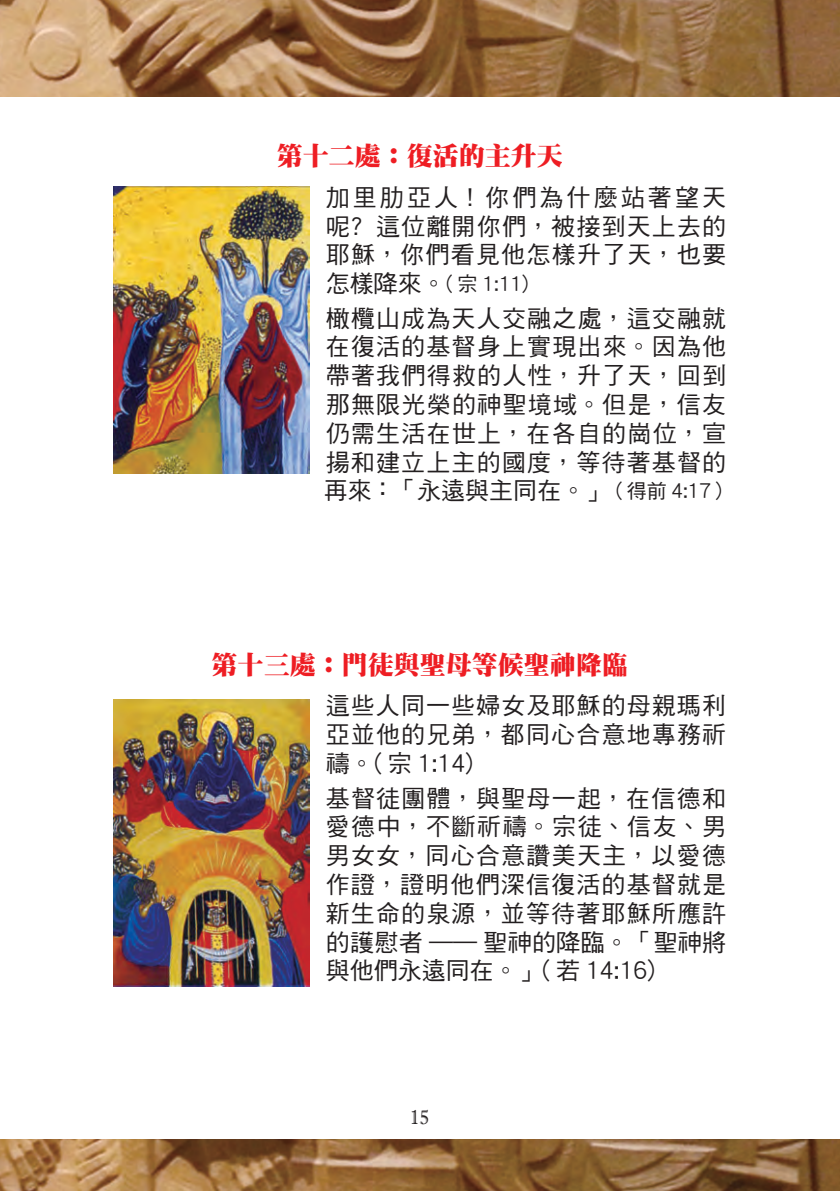
<style>
.page{position:relative;width:840px;height:1191px;background:#fff}
.page>*{position:absolute;margin:0;border:0;box-sizing:border-box;transform-origin:0 0}
.標題{font:26px "DF Ming HK W12";color:#ee1d23}
.內文{font:24px/28.8px "DF Hei HK W5";letter-spacing:.05em;color:#231f20;text-align:justify}
.內文-2{font:20px "DF Hei HK W5";color:#231f20}
.t1{font:20px "Imprint MT Shadow";color:#231f20}
.s1{font-size:24px}
.s2{font-size:20px}
</style>
<div class="page">
<img style="left:0;top:1139px;width:839px;height:52px">
<img style="left:0;top:0;width:839px;height:97px">
<img style="left:113px;top:187px;width:196px;height:286px">
<img style="left:113px;top:700px;width:196px;height:286px">
<p class="標題" style="left:276px;top:141px;width:287px">第十二處：復活的主升天</p>
<p class="內文" style="left:325px;top:182px;width:402px">加里肋亞人！你們為什麼站著望天呢﹖這位離開你們，被接到天上去的耶穌，你們看見他怎樣升了天，也要</p>
<p class="內文-2" style="left:325px;top:273px;width:204px"><span class="s1">怎樣降來。</span>( 宗 1:11)</p>
<p class="內文" style="left:323px;top:303px;width:408px;text-align:left">橄欖山成為天人交融之處，這交融就在復活的基督身上實現出來。因為他帶著我們得救的人性，升了天，回到那無限光榮的神聖境域。但是，信友仍需生活在世上，在各自的崗位，宣揚和建立上主的國度，等待著基督的再來：「永遠與主同在。」<span class="s2">（得前 4:17）</span></p>
<p class="標題" style="left:211px;top:650px;width:417px">第十三處：門徒與聖母等候聖神降臨</p>
<p class="內文" style="left:325px;top:691px;width:402px">這些人同一些婦女及耶穌的母親瑪利亞並他的兄弟，都同心合意地專務祈禱。( 宗 1:14)</p>
<p class="內文" style="left:325px;top:783px;width:402px">基督徒團體，與聖母一起，在信德和愛德中，不斷祈禱。宗徒、信友、男男女女，同心合意讚美天主，以愛德作證，證明他們深信復活的基督就是新生命的泉源，並等待著耶穌所應許的護慰者 –– 聖神的降臨。「聖神將與他們永遠同在。」( 若 14:16)</p>
<p class="t1" style="left:410px;top:1105px;width:20px">15</p>
</div>
